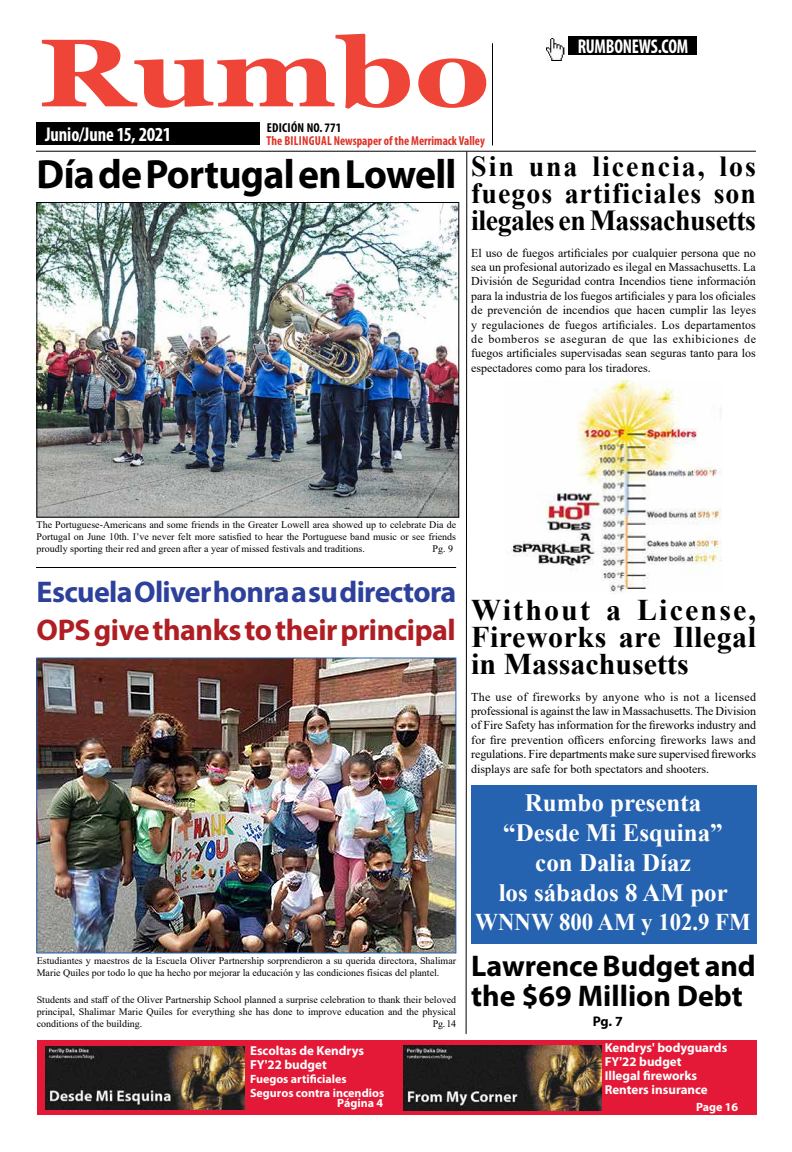
<style>
.page{position:relative;width:792px;height:1152px;background:#fff}
.page>*{position:absolute;margin:0;border:0;box-sizing:border-box;transform-origin:0 0}
.t1{font:700 96px "Georgia";color:#ef4438;scale:1.25 1}
.t2{font:700 41px "Myriad Pro";letter-spacing:-.015em;color:#000}
.t3{font:700 30px/27px "Times New Roman";letter-spacing:.015em;color:#000;text-align:justify}
.t4{font:700 30px/30px "Myriad Pro";color:#000}
.t5{font:700 30px "Myriad Pro";letter-spacing:-.02em;color:#2e419a}
.t6{font:700 30px "Myriad Pro";letter-spacing:-.015em;color:#af1e23}
.t7{font:700 29px/27px "Times New Roman";letter-spacing:.01em;color:#000;text-align:justify;scale:.96 1}
.t8{font:700 25px/30px "Times New Roman";color:#fff;text-align:center}
.t9{font:700 24px "Times New Roman";color:#fff;scale:.95 1}
.t10{font:700 condensed 20px "Myriad Pro";letter-spacing:-.01em;color:#fff;scale:.93 1}
.t11{font:700 condensed 20px "Myriad Pro";letter-spacing:-.01em;color:#fff;scale:.9 1}
.t12{font:700 14px "Myriad Pro";color:#000}
.t13{font:700 13px/14px "Myriad Pro";color:#fff}
.t14{font:700 condensed 13px "Myriad Pro";color:#de3227;scale:.95 1}
.t15{font:700 condensed 13px "Myriad Pro";letter-spacing:.02em;color:#000}
.t16{font:12px/14.4px "Times New Roman";color:#000;text-align:justify}
.t17{font:700 12px/14px "Myriad Pro";color:#fff}
.t18{font:10px/12px "Times New Roman";color:#000;text-align:justify}
</style>
<div class="page">
<div style="left:37px;top:1040px;width:720px;height:75px;background:#e31937"></div>
<img style="left:46px;top:1046px;width:199px;height:63px">
<img style="left:404px;top:1046px;width:198px;height:64px">
<div style="left:36px;top:123px;width:223px;height:22px;background:#000"></div>
<div style="left:569px;top:36px;width:128px;height:19px;background:#000"></div>
<img style="left:546px;top:38px;width:19px;height:22px">
<hr style="left:36px;top:151px;width:720px;height:1px;background:#000">
<hr style="left:492px;top:43px;width:1px;height:102px;background:#000">
<img style="left:39px;top:204px;width:418px;height:311px">
<div style="left:37px;top:202px;width:422px;height:315px;border:1px solid #000"></div>
<img style="left:511px;top:380px;width:211px;height:212px">
<svg style="left:466px;top:151px;width:1px;height:883px"></svg>
<div style="left:471px;top:785px;width:286px;height:158px;background:#2562af"></div>
<img style="left:39px;top:660px;width:415px;height:291px">
<hr style="left:36px;top:567px;width:420px;height:1px;background:#000">
<h1 class="t1" style="left:38px;top:11px;width:364px">Rumbo</h1>
<h3 class="t10" style="left:45px;top:122px;width:137px">Junio/June 15, 2021</h3>
<p class="t15" style="left:267px;top:120px;width:76px">EDICIÓN NO. 771</p>
<p class="t14" style="left:267px;top:133px;width:231px">The BILINGUAL Newspaper of the Merrimack Valley</p>
<h3 class="t11" style="left:578px;top:34px;width:124px">RUMBONEWS.COM</h3>
<h2 class="t2" style="left:37px;top:148px;width:421px">Día de Portugal en Lowell</h2>
<h3 class="t7" style="left:471px;top:152px;width:298px">Sin una licencia, los fuegos artificiales son ilegales en Massachusetts</h3>
<p class="t16" style="left:471px;top:245px;width:286px">El uso de fuegos artificiales por cualquier persona que no sea un profesional autorizado es ilegal en Massachusetts. La División de Seguridad contra Incendios tiene información para la industria de los fuegos artificiales y para los oficiales de prevención de incendios que hacen cumplir las leyes y regulaciones de fuegos artificiales. Los departamentos de bomberos se aseguran de que las exhibiciones de fuegos artificiales supervisadas sean seguras tanto para los espectadores como para los tiradores.</p>
<p class="t18" style="left:37px;top:519px;width:421px">The Portuguese-Americans and some friends in the Greater Lowell area showed up to celebrate Dia de Portugal on June 10th. I’ve never felt more satisfied to hear the Portuguese band music or see friends proudly sporting their red and green after a year of missed festivals and traditions.</p>
<p class="t18" style="left:433px;top:543px;width:22px">Pg. 9</p>
<h3 class="t5" style="left:37px;top:573px;width:421px">Escuela Oliver honra a su directora</h3>
<h3 class="t6" style="left:37px;top:610px;width:421px">OPS give thanks to their principal</h3>
<p class="t18" style="left:37px;top:955px;width:421px">Estudiantes y maestros de la Escuela Oliver Partnership sorprendieron a su querida directora, Shalimar<br>Marie Quiles por todo lo que ha hecho por mejorar la educación y las condiciones físicas del plantel.</p>
<p class="t18" style="left:37px;top:993px;width:421px">Students and staff of the Oliver Partnership School planned a surprise celebration to thank their beloved principal, Shalimar Marie Quiles for everything she has done to improve education and the physical conditions of the building.</p>
<p class="t18" style="left:433px;top:1017px;width:25px">Pg. 14</p>
<p class="t13" style="left:250px;top:1043px;width:115px">Escoltas de Kendrys<br>FY'22 budget</p>
<p class="t17" style="left:250px;top:1072px;width:136px">Fuegos artificiales<br>Seguros contra incendios</p>
<p class="t17" style="left:337px;top:1096px;width:47px">Página 4</p>
<h3 class="t3" style="left:471px;top:596px;width:286px">Without a License, Fireworks are Illegal in Massachusetts</h3>
<p class="t16" style="left:471px;top:689px;width:286px">The use of fireworks by anyone who is not a licensed professional is against the law in Massachusetts. The Division of Fire Safety has information for the fireworks industry and for fire prevention officers enforcing fireworks laws and regulations. Fire departments make sure supervised fireworks displays are safe for both spectators and shooters.</p>
<h3 class="t8" style="left:499px;top:787px;width:231px">Rumbo presenta “Desde Mi Esquina” con Dalia Díaz<br>los sábados 8 AM por</h3>
<h3 class="t9" style="left:475px;top:905px;width:291px">WNNW 800 AM y 102.9 FM</h3>
<h3 class="t4" style="left:471px;top:950px;width:286px">Lawrence Budget and the $69 Million Debt</h3>
<p class="t12" style="left:593px;top:1012px;width:31px">Pg. 7</p>
<p class="t13" style="left:605px;top:1040px;width:124px">Kendrys' bodyguards<br>FY'22 budget<br>Illegal fireworks<br>Renters insurance</p>
<p class="t17" style="left:696px;top:1100px;width:44px">Page 16</p>
</div>
